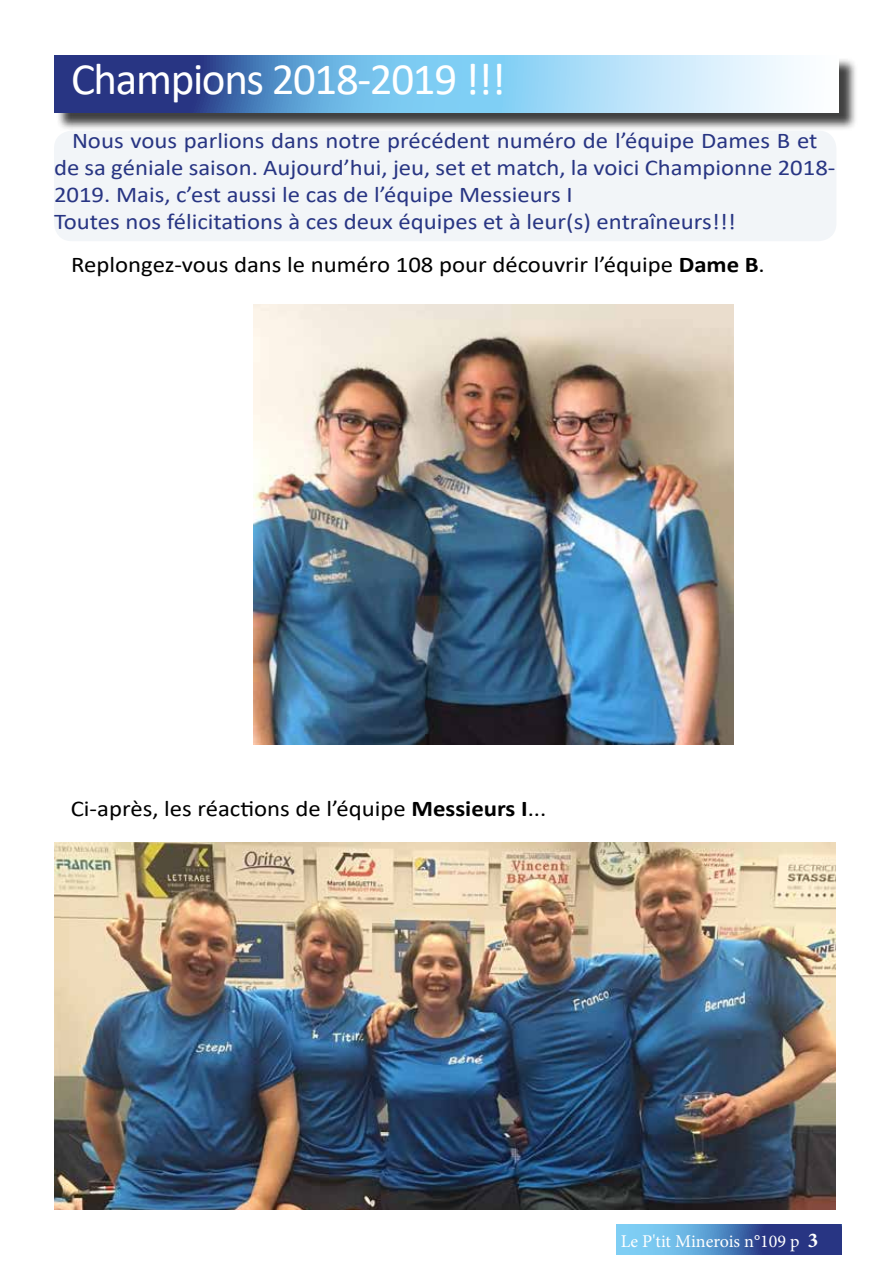
<style>
.page{position:relative;width:893px;height:1263px;background:#fff}
.page>*{position:absolute;margin:0;border:0;box-sizing:border-box;transform-origin:0 0}
.t1{font:45px "Calibri";letter-spacing:-.03em;color:#fff}
.t2{font:22.5px/27px "Calibri";color:#283583;scale:1.1 1}
.t3{font:22.5px "Calibri";color:#000;scale:1.1 1}
.t4{font:18px "Minion Pro";color:#fff}
.s1{font-weight:700}
.s2{font-weight:700;font-size:21px}
</style>
<div class="page">
<svg style="left:617px;top:1225px;width:225px;height:29px;background:#4c7ab7"></svg>
<div style="left:56px;top:58px;width:801px;height:73px;background:#000;opacity:.75"></div>
<svg style="left:54px;top:55px;width:785px;height:57px;background:#84aed7"></svg>
<div style="left:54px;top:131px;width:782px;height:110px;background:#f2f5f8;border-radius:18px"></div>
<img style="left:253px;top:304px;width:480px;height:440px">
<img style="left:54px;top:842px;width:782px;height:368px">
<h1 class="t1" style="left:71px;top:47px;width:436px">Champions 2018-2019 !!!</h1>
<p class="t2" style="left:54px;top:126px;width:712px;text-indent:18px">Nous vous parlions dans notre précédent numéro de l’équipe Dames B et de sa géniale saison. Aujourd’hui, jeu, set et match, la voici Championne 2018- 2019. Mais, c’est aussi le cas de l’équipe Messieurs I<br>Toutes nos félicitations à ces deux équipes et à leur(s) entraîneurs!!!</p>
<p class="t3" style="left:71px;top:249px;width:632px">Replongez-vous dans le numéro 108 pour découvrir l’équipe <span class="s1">Dame B</span>.</p>
<p class="t3" style="left:71px;top:793px;width:434px">Ci-après, les réactions de l’équipe <span class="s1">Messieurs I</span>...</p>
<p class="t4" style="left:621px;top:1229px;width:199px">Le P'tit Minerois n°109 p <span class="s2">3</span></p>
</div>
